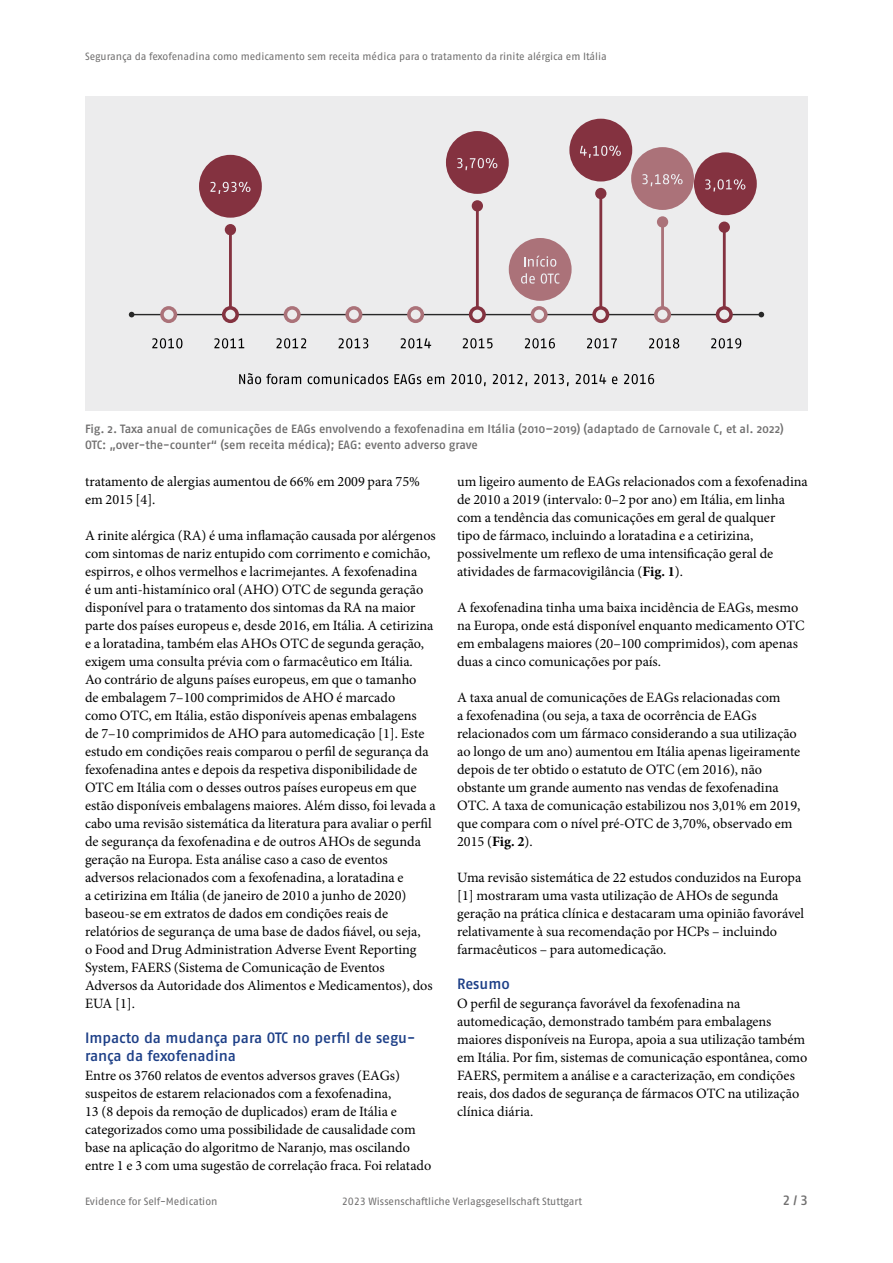
<style>
.page{position:relative;width:893px;height:1263px;background:#fff}
.page>*{position:absolute;margin:0;border:0;box-sizing:border-box;transform-origin:0 0}
.t1{font:500 15px/18px "Fago Pro";letter-spacing:-.005em;color:#1d3f87}
.t2{font:14.25px/18px "Minion Pro";color:#000}
.t3{font:500 13.5px "Fago Pro";color:#706f6f}
.t4{font:500 12px/16.5px "Fago Pro";letter-spacing:-.005em;color:#706f6f}
.t5{font:10.5px "Fago Pro";letter-spacing:-.005em;color:#706f6f}
.s1{font-weight:700}
</style>
<div class="page">
<div style="left:85px;top:96px;width:723px;height:314px;background:#ececed"></div>
<svg style="left:239px;top:373px;width:415px;height:13px"></svg>
<svg style="left:152px;top:338px;width:589px;height:10px"></svg>
<hr style="left:132px;top:314px;width:629px;height:1px;background:#282828">
<svg style="left:758px;top:312px;width:6px;height:5px"></svg>
<svg style="left:129px;top:312px;width:5px;height:5px"></svg>
<hr style="left:229px;top:230px;width:3px;height:85px;background:#843240">
<div style="left:225px;top:224px;width:11px;height:11px;background:#843240;border-radius:50%"></div>
<hr style="left:476px;top:206px;width:3px;height:109px;background:#843240">
<div style="left:472px;top:200px;width:11px;height:12px;background:#843240;border-radius:50%"></div>
<hr style="left:599px;top:193px;width:3px;height:122px;background:#843240">
<div style="left:595px;top:188px;width:11px;height:11px;background:#843240;border-radius:50%"></div>
<hr style="left:661px;top:222px;width:3px;height:93px;background:#ab7279">
<div style="left:657px;top:216px;width:11px;height:12px;background:#ab7279;border-radius:50%"></div>
<hr style="left:723px;top:227px;width:3px;height:88px;background:#843240">
<div style="left:719px;top:222px;width:11px;height:11px;background:#843240;border-radius:50%"></div>
<div style="left:162px;top:308px;width:13px;height:13px;background:#ececed;border-radius:50%"></div>
<div style="left:160px;top:306px;width:17px;height:17px;border:4px solid #ab7279;border-radius:50%"></div>
<div style="left:285px;top:308px;width:14px;height:13px;background:#ececed;border-radius:50%"></div>
<div style="left:284px;top:306px;width:17px;height:17px;border:4px solid #ab7279;border-radius:50%"></div>
<div style="left:409px;top:308px;width:13px;height:13px;background:#ececed;border-radius:50%"></div>
<div style="left:407px;top:306px;width:17px;height:17px;border:4px solid #ab7279;border-radius:50%"></div>
<div style="left:532px;top:308px;width:14px;height:13px;background:#ececed;border-radius:50%"></div>
<div style="left:531px;top:306px;width:17px;height:17px;border:4px solid #ab7279;border-radius:50%"></div>
<div style="left:656px;top:308px;width:13px;height:13px;background:#ececed;border-radius:50%"></div>
<div style="left:654px;top:306px;width:17px;height:17px;border:4px solid #ab7279;border-radius:50%"></div>
<div style="left:224px;top:308px;width:13px;height:13px;background:#ececed;border-radius:50%"></div>
<div style="left:222px;top:306px;width:17px;height:17px;border:4px solid #843240;border-radius:50%"></div>
<div style="left:347px;top:308px;width:14px;height:13px;background:#ececed;border-radius:50%"></div>
<div style="left:345px;top:306px;width:17px;height:17px;border:4px solid #ab7279;border-radius:50%"></div>
<div style="left:471px;top:308px;width:13px;height:13px;background:#ececed;border-radius:50%"></div>
<div style="left:469px;top:306px;width:17px;height:17px;border:4px solid #843240;border-radius:50%"></div>
<div style="left:594px;top:308px;width:13px;height:13px;background:#ececed;border-radius:50%"></div>
<div style="left:592px;top:306px;width:17px;height:17px;border:4px solid #843240;border-radius:50%"></div>
<div style="left:718px;top:308px;width:13px;height:13px;background:#ececed;border-radius:50%"></div>
<div style="left:716px;top:306px;width:17px;height:17px;border:4px solid #843240;border-radius:50%"></div>
<div style="left:199px;top:155px;width:63px;height:63px;background:#843240;border-radius:50%"></div>
<svg style="left:210px;top:182px;width:40px;height:12px"></svg>
<div style="left:446px;top:131px;width:63px;height:63px;background:#843240;border-radius:50%"></div>
<svg style="left:457px;top:158px;width:40px;height:12px"></svg>
<div style="left:509px;top:238px;width:63px;height:63px;background:#ab7279;border-radius:50%"></div>
<svg style="left:524px;top:256px;width:32px;height:11px"></svg>
<svg style="left:521px;top:273px;width:14px;height:11px"></svg>
<svg style="left:541px;top:273px;width:18px;height:11px"></svg>
<div style="left:569px;top:119px;width:63px;height:62px;background:#843240;border-radius:50%"></div>
<svg style="left:580px;top:146px;width:41px;height:12px"></svg>
<div style="left:631px;top:147px;width:63px;height:63px;background:#ab7279;border-radius:50%"></div>
<svg style="left:642px;top:174px;width:41px;height:12px"></svg>
<div style="left:694px;top:152px;width:63px;height:63px;background:#843240;border-radius:50%"></div>
<svg style="left:705px;top:179px;width:40px;height:12px"></svg>
<p class="t5" style="left:85px;top:50px;width:523px">Segurança da fexofenadina como medicamento sem receita médica para o tratamento da rinite alérgica em Itália</p>
<p class="t4" style="left:85px;top:420px;width:700px">Fig. 2. Taxa anual de comunicações de EAGs envolvendo a fexofenadina em Itália (2010–2019) (adaptado de Carnovale C, et al. 2022)<br>OTC: „over-the-counter“ (sem receita médica); EAG: evento adverso grave</p>
<p class="t2" style="left:85px;top:473px;width:336px">tratamento de alergias aumentou de 66% em 2009 para 75% em 2015 [4].</p>
<p class="t2" style="left:85px;top:527px;width:352px">A rinite alérgica (RA) é uma inflamação causada por alérgenos com sintomas de nariz entupido com corrimento e comichão, espirros, e olhos vermelhos e lacrimejantes. A fexofenadina<br>é um anti-histamínico oral (AHO) OTC de segunda geração disponível para o tratamento dos sintomas da RA na maior parte dos países europeus e, desde 2016, em Itália. A cetirizina e a loratadina, também elas AHOs OTC de segunda geração, exigem uma consulta prévia com o farmacêutico em Itália.<br>Ao contrário de alguns países europeus, em que o tamanho<br>de embalagem 7–100 comprimidos de AHO é marcado<br>como OTC, em Itália, estão disponíveis apenas embalagens<br>de 7–10 comprimidos de AHO para automedicação [1]. Este estudo em condições reais comparou o perfil de segurança da fexofenadina antes e depois da respetiva disponibilidade de OTC em Itália com o desses outros países europeus em que estão disponíveis embalagens maiores. Além disso, foi levada a cabo uma revisão sistemática da literatura para avaliar o perfil de segurança da fexofenadina e de outros AHOs de segunda geração na Europa. Esta análise caso a caso de eventos adversos relacionados com a fexofenadina, a loratadina e<br>a cetirizina em Itália (de janeiro de 2010 a junho de 2020) baseou-se em extratos de dados em condições reais de relatórios de segurança de uma base de dados fiável, ou seja,<br>o Food and Drug Administration Adverse Event Reporting System, FAERS (Sistema de Comunicação de Eventos Adversos da Autoridade dos Alimentos e Medicamentos), dos EUA [1].</p>
<p class="t1" style="left:85px;top:1029px;width:332px">Impacto da mudança para OTC no perfil de segu&shy;rança da fexofenadina</p>
<p class="t2" style="left:85px;top:1067px;width:348px">Entre os 3760 relatos de eventos adversos graves (EAGs) suspeitos de estarem relacionados com a fexofenadina,<br>13 (8 depois da remoção de duplicados) eram de Itália e categorizados como uma possibilidade de causalidade com base na aplicação do algoritmo de Naranjo, mas oscilando entre 1 e 3 com uma sugestão de correlação fraca. Foi relatado</p>
<p class="t2" style="left:457px;top:473px;width:352px">um ligeiro aumento de EAGs relacionados com a fexofenadina de 2010 a 2019 (intervalo: 0–2 por ano) em Itália, em linha com a tendência das comunicações em geral de qualquer<br>tipo de fármaco, incluindo a loratadina e a cetirizina, possivelmente um reflexo de uma intensificação geral de atividades de farmacovigilância (<span class="s1">Fig. 1</span>).</p>
<p class="t2" style="left:457px;top:598px;width:349px">A fexofenadina tinha uma baixa incidência de EAGs, mesmo na Europa, onde está disponível enquanto medicamento OTC em embalagens maiores (20–100 comprimidos), com apenas duas a cinco comunicações por país.</p>
<p class="t2" style="left:457px;top:688px;width:345px">A taxa anual de comunicações de EAGs relacionadas com<br>a fexofenadina (ou seja, a taxa de ocorrência de EAGs relacionados com um fármaco considerando a sua utilização ao longo de um ano) aumentou em Itália apenas ligeiramente depois de ter obtido o estatuto de OTC (em 2016), não obstante um grande aumento nas vendas de fexofenadina OTC. A taxa de comunicação estabilizou nos 3,01% em 2019, que compara com o nível pré-OTC de 3,70%, observado em 2015 (<span class="s1">Fig. 2</span>).</p>
<p class="t2" style="left:457px;top:868px;width:348px">Uma revisão sistemática de 22 estudos conduzidos na Europa [1] mostraram uma vasta utilização de AHOs de segunda geração na prática clínica e destacaram uma opinião favorável relativamente à sua recomendação por HCPs – incluindo farmacêuticos – para automedicação.</p>
<p class="t1" style="left:457px;top:975px;width:54px">Resumo</p>
<p class="t2" style="left:457px;top:995px;width:352px">O perfil de segurança favorável da fexofenadina na automedicação, demonstrado também para embalagens maiores disponíveis na Europa, apoia a sua utilização também em Itália. Por fim, sistemas de comunicação espontânea, como FAERS, permitem a análise e a caracterização, em condições reais, dos dados de segurança de fármacos OTC na utilização clínica diária.</p>
<p class="t5" style="left:85px;top:1195px;width:134px">Evidence for Self-Medication</p>
<p class="t5" style="left:342px;top:1195px;width:242px">2023 Wissenschaftliche Verlagsgesellschaft Stuttgart</p>
<p class="t3" style="left:782px;top:1192px;width:27px">2 / 3</p>
</div>
